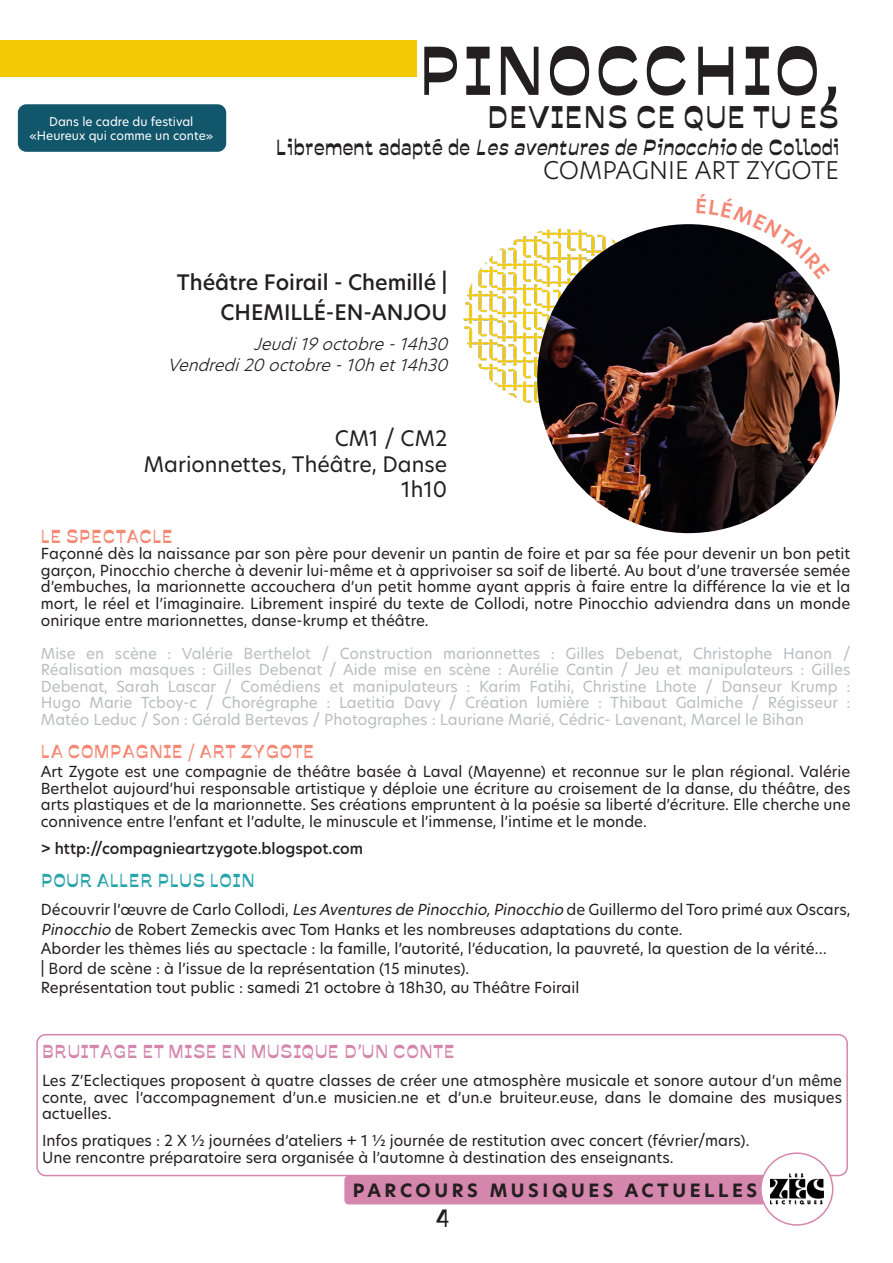
<style>
.page{position:relative;width:893px;height:1263px;background:#fff}
.page>*{position:absolute;margin:0;border:0;box-sizing:border-box;transform-origin:0 0}
.t1{font:66px "Savate";color:#231f20}
.t2{font:30px "Savate";color:#231f20}
.t3{font:300 24px "Hero New";color:#231f20}
.t4{font:24px "Savate";color:#231f20}
.t5{font:21px "Savate";color:#231f20}
.t6{font:500 21px "Hero New";color:#231f20}
.t7{font:21px "Hero New";color:#231f20}
.t8{font:18px "Savate";color:#f48875}
.t9{font:18px "Savate";color:#d486ac}
.t10{font:700 18px "New Hero";letter-spacing:.2em;color:#231f20}
.t11{font:18px "Savate";color:#28a4ab}
.t12{font:italic 300 16.5px "Hero New";color:#231f20}
.t13{font:15px/16.5px "Hero New";color:#231f20;text-align:justify}
.t14{font:15px/16.5px "Hero New";color:#b8bec1;text-align:justify}
.t15{font:500 15px "New Hero";color:#231f20}
.t16{font:12px "Hero New";color:#fff}
.s1{font-style:italic}
</style>
<div class="page">
<img style="left:463px;top:232px;width:74px;height:171px">
<div style="left:0;top:40px;width:417px;height:36px;background:#f2ca07"></div>
<img style="left:537px;top:224px;width:303px;height:309px">
<div style="left:36px;top:1034px;width:812px;height:142px;border:2px solid #d486ac;border-radius:9px"></div>
<div style="left:18px;top:104px;width:208px;height:48px;background:#12566c;border-radius:9px"></div>
<div style="left:344px;top:1175px;width:423px;height:29px;background:#d486ac;border-radius:4px"></div>
<div style="left:761px;top:1153px;width:72px;height:72px;background:#fff;border-radius:50%"></div>
<div style="left:760px;top:1152px;width:73px;height:74px;border:2px solid #d486ac;border-radius:50%"></div>
<img style="left:770px;top:1173px;width:53px;height:32px">
<svg style="left:696px;top:224px;width:134px;height:55px"></svg>
<p class="t16" style="left:49px;top:113px;width:146px">Dans le cadre du festival</p>
<p class="t16" style="left:30px;top:127px;width:185px">«Heureux qui comme un conte»</p>
<p class="t1" style="left:417px;top:21px;width:424px">PINOCCHIO,</p>
<p class="t2" style="left:486px;top:94px;width:356px">DEVIENS CE QUE TU ES</p>
<p class="t5" style="left:276px;top:131px;width:566px">Librement adapté de <span class="s1">Les aventures de Pinocchio</span> de Collodi</p>
<p class="t3" style="left:543px;top:154px;width:297px">COMPAGNIE ART ZYGOTE</p>
<p class="t6" style="left:177px;top:267px;width:272px">Théâtre Foirail - Chemillé |</p>
<p class="t6" style="left:221px;top:297px;width:228px">CHEMILLÉ-EN-ANJOU</p>
<p class="t12" style="left:253px;top:332px;width:201px">Jeudi19octobre-14h30</p>
<p class="t12" style="left:167px;top:353px;width:287px">Vendredi20 octobre-10het14h30</p>
<p class="t7" style="left:335px;top:424px;width:114px">CM1 / CM2</p>
<p class="t7" style="left:144px;top:450px;width:305px">Marionnettes, Théâtre, Danse</p>
<p class="t7" style="left:401px;top:475px;width:48px">1h10</p>
<p class="t8" style="left:41px;top:523px;width:134px">LE SPECTACLE</p>
<p class="t13" style="left:41px;top:545px;width:811px">Façonné dès la naissance par son père pour devenir un pantin de foire et par sa fée pour devenir un bon petit garçon, Pinocchio cherche à devenir lui-même et à apprivoiser sa soif de liberté. Au bout d’une traversée semée d’embuches, la marionnette accouchera d’un petit homme ayant appris à faire entre la différence la vie et la mort, le réel et l’imaginaire. Librement inspiré du texte de Collodi, notre Pinocchio adviendra dans un monde onirique entre marionnettes, danse-krump et théâtre.</p>
<p class="t14" style="left:41px;top:644px;width:811px">Mise en scène : Valérie Berthelot / Construction marionnettes : Gilles Debenat, Christophe Hanon / Réalisation masques : Gilles Debenat / Aide mise en scène : Aurélie Cantin / Jeu et manipulateurs : Gilles Debenat, Sarah Lascar / Comédiens et manipulateurs : Karim Fatihi, Christine Lhote / Danseur Krump :<br>Hugo Marie Tcboy-c / Chorégraphe : Laetitia Davy / Création lumière : Thibaut Galmiche / Régisseur :<br>Matéo Leduc / Son : Gérald Bertevas / Photographes : Lauriane Marié, Cédric- Lavenant, Marcel le Bihan</p>
<p class="t8" style="left:41px;top:737px;width:275px">LA COMPAGNIE / ART ZYGOTE</p>
<p class="t13" style="left:41px;top:763px;width:811px">Art Zygote est une compagnie de théâtre basée à Laval (Mayenne) et reconnue sur le plan régional. Valérie Berthelot aujourd’hui responsable artistique y déploie une écriture au croisement de la danse, du théâtre, des arts plastiques et de la marionnette. Ses créations empruntent à la poésie sa liberté d’écriture. Elle cherche une connivence entre l’enfant et l’adulte, le minuscule et l’immense, l’intime et le monde.</p>
<p class="t15" style="left:41px;top:838px;width:324px">&gt; http://compagnieartzygote.blogspot.com</p>
<p class="t11" style="left:41px;top:866px;width:216px">POUR ALLER PLUS LOIN</p>
<p class="t13" style="left:41px;top:899px;width:811px;line-height:19.5px">Découvrir l’œuvre de Carlo Collodi, <span class="s1">Les Aventures de Pinocchio,Pinocchio</span> de Guillermo del Toro primé aux Oscars,<br><span class="s1">Pinocchio</span> de Robert Zemeckis avec Tom Hanks et les nombreuses adaptations du conte.</p>
<p class="t13" style="left:41px;top:940px;width:787px">Aborder les thèmes liés au spectacle : la famille, l’autorité, l’éducation, la pauvreté, la question de la vérité…</p>
<p class="t13" style="left:41px;top:959px;width:430px">| Bord de scène : à l’issue de la représentation (15 minutes).</p>
<p class="t13" style="left:41px;top:979px;width:540px">Représentation tout public : samedi 21 octobre à 18h30, au Théâtre Foirail</p>
<p class="t9" style="left:42px;top:1037px;width:414px">BRUITAGE ET MISE EN MUSIQUE D’UN CONTE</p>
<p class="t13" style="left:42px;top:1072px;width:802px">Les Z’Eclectiques proposent à quatre classes de créer une atmosphère musicale et sonore autour d’un même conte, avec l’accompagnement d’un.e musicien.ne et d’un.e bruiteur.euse, dans le domaine des musiques actuelles.</p>
<p class="t13" style="left:42px;top:1132px;width:709px">Infos pratiques : 2 X ½ journées d’ateliers + 1 ½ journée de restitution avec concert (février/mars).</p>
<p class="t13" style="left:42px;top:1149px;width:633px">Une rencontre préparatoire sera organisée à l’automne à destination des enseignants.</p>
<p class="t10" style="left:353px;top:1178px;width:406px">PARCOURS MUSIQUES ACTUELLES</p>
<p class="t4" style="left:435px;top:1200px;width:17px">4</p>
</div>
